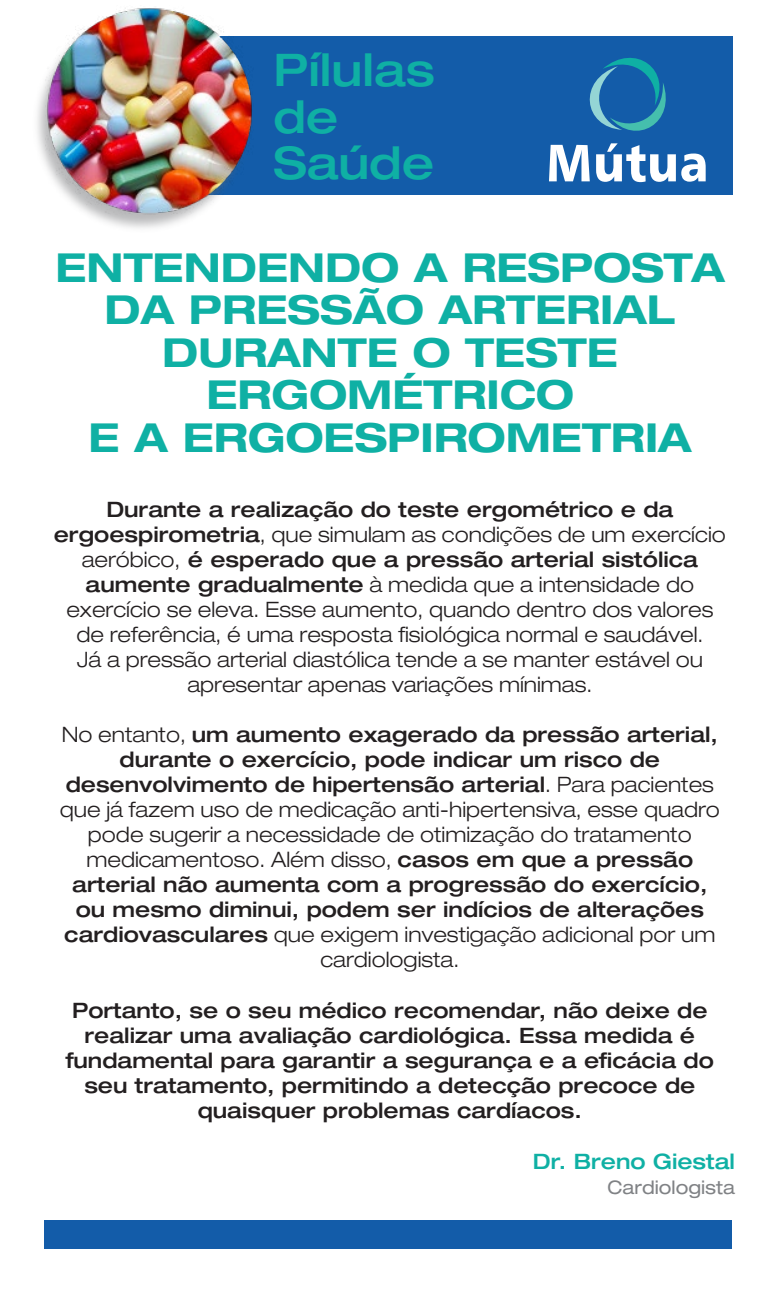
<style>
.page{position:relative;width:779px;height:1289px;background:#fff}
.page>*{position:absolute;margin:0;border:0;box-sizing:border-box;transform-origin:0 0}
.t1{font:500 expanded 45px/46.2px "Helvetica Neue LT Std";color:#0fb0a4}
.t2{font:700 expanded 40px/42.5px "Helvetica Neue LT Std";color:#0fb0a4;text-align:center}
.t3{font:500 expanded 21.25px/25px "Helvetica Neue LT Std";color:#231f20;text-align:center}
.t4{font:300 expanded 21.25px/25px "Helvetica Neue LT Std";color:#231f20;text-align:center}
.t5{font:500 expanded 21.25px "Helvetica Neue LT Std";color:#0fb0a4}
.t6{font:expanded 18.75px "Helvetica Neue LT Std";color:#808285}
.s1{font-weight:500}
.s2{font-weight:300}
</style>
<div class="page">
<div style="left:133px;top:36px;width:600px;height:158px;background:#135ca9"></div>
<img style="left:37px;top:84px;width:251px;height:144px">
<div style="left:45px;top:1220px;width:687px;height:28px;background:#135ca9"></div>
<svg style="left:549px;top:57px;width:156px;height:125px"></svg>
<img style="left:45px;top:8px;width:214px;height:215px">
<h1 class="t1" style="left:273px;top:46px;width:163px">Pílulas de<br>Saúde</h1>
<h2 class="t2" style="left:55px;top:245px;width:670px">ENTENDENDO A RESPOSTA<br>DA PRESSÃO ARTERIAL<br>DURANTE O TESTE<br>ERGOMÉTRICO<br>E A ERGOESPIROMETRIA</h2>
<p class="t4" style="left:54px;top:497px;width:673px"><span class="s1">Durante a realização do teste ergométrico e da ergoespirometria</span>, que simulam as condições de um exercício aeróbico, <span class="s1">é esperado que a pressão arterial sistólica aumente gradualmente</span> à medida que a intensidade do exercício se eleva. Esse aumento, quando dentro dos valores de referência, é uma resposta fisiológica normal e saudável.<br>Já a pressão arterial diastólica tende a se manter estável ou apresentar apenas variações mínimas.</p>
<p class="t3" style="left:60px;top:721px;width:661px"><span class="s2">No entanto,</span> um aumento exagerado da pressão arterial, durante o exercício, pode indicar um risco de desenvolvimento de hipertensão arterial<span class="s2">. Para pacientes que já fazem uso de medicação anti-hipertensiva, esse quadro pode sugerir a necessidade de otimização do tratamento medicamentoso. Além disso,</span> casos em que a pressão arterial não aumenta com a progressão do exercício, ou mesmo diminui, podem ser indícios de alterações cardiovasculares <span class="s2">que exigem investigação adicional por um cardiologista.</span></p>
<p class="t3" style="left:66px;top:996px;width:649px">Portanto, se o seu médico recomendar, não deixe de realizar uma avaliação cardiológica. Essa medida é fundamental para garantir a segurança e a eficácia do seu tratamento, permitindo a detecção precoce de quaisquer problemas cardíacos.</p>
<p class="t5" style="left:533px;top:1147px;width:204px">Dr. Breno Giestal</p>
<p class="t6" style="left:607px;top:1175px;width:129px">Cardiologista</p>
</div>
